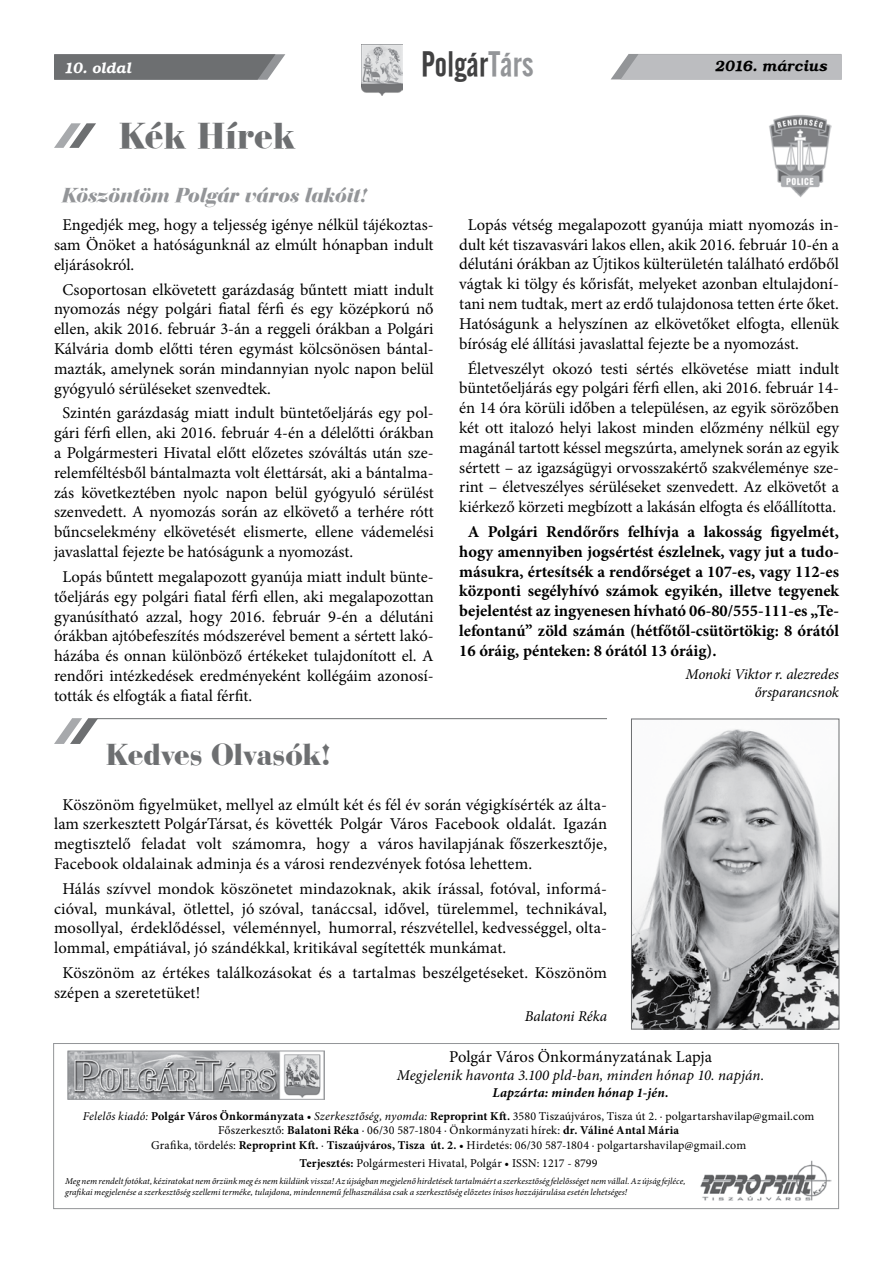
<style>
.page{position:relative;width:893px;height:1263px;background:#fff}
.page>*{position:absolute;margin:0;border:0;box-sizing:border-box;transform-origin:0 0}
.t1{font:37.5px "Bauer Bodoni Blk PFL Normal";color:#6d6f71}
.t2{font:34.5px "Alternate Gothic No 2 PFL Normal";letter-spacing:.01em;color:#414142}
.t3{font:700 31.5px "Bauer Bod DEE";color:#6d6f71}
.t4{font:21px "Bauer Bodoni Blk PFL Italic";color:#939598}
.t5{font:16.5px/19.8px "Minion Pro";color:#000;text-align:justify}
.t6{font:700 16.5px/19.8px "Minion Pro";letter-spacing:-.005em;color:#000;text-align:justify}
.t7{font:italic 15px/18px "Minion Pro";letter-spacing:-.005em;color:#000;text-align:right}
.t8{font:italic 15px "Bookman PFL Bold";letter-spacing:.005em;color:#000}
.t9{font:italic 15px "Bookman PFL Bold";letter-spacing:.01em;color:#fff}
.t10{font:italic 700 13.5px "Minion Pro";letter-spacing:.015em;color:#000}
.t11{font:12px/14.4px "Minion Pro";letter-spacing:.01em;color:#000;text-align:center}
.t12{font:italic 9px/10.8px "Minion Pro";letter-spacing:.005em;color:#000}
.s1{color:#939598}
.s2{font-style:italic}
.s3{font-weight:700}
</style>
<div class="page">
<svg style="left:611px;top:54px;width:231px;height:26px;background:#bcbdc0"></svg>
<img style="left:362px;top:44px;width:40px;height:51px">
<svg style="left:54px;top:54px;width:231px;height:26px;background:#757779"></svg>
<div style="left:53px;top:1043px;width:786px;height:166px;border:1px solid #939598"></div>
<img style="left:67px;top:1050px;width:257px;height:49px">
<img style="left:700px;top:1161px;width:132px;height:40px">
<img style="left:769px;top:115px;width:62px;height:83px">
<svg style="left:54px;top:123px;width:42px;height:25px"></svg>
<svg style="left:54px;top:718px;width:44px;height:26px"></svg>
<hr style="left:97px;top:718px;width:510px;height:1px;background:#6d6f71">
<img style="left:633px;top:729px;width:204px;height:298px">
<div style="left:631px;top:718px;width:208px;height:311px;border:1px solid #6d6f71"></div>
<p class="t9" style="left:64px;top:59px;width:69px">10. oldal</p>
<h2 class="t2" style="left:421px;top:45px;width:114px">Polgár<span class="s1">Társ</span></h2>
<p class="t8" style="left:716px;top:57px;width:114px">2016. március</p>
<h1 class="t1" style="left:119px;top:112px;width:178px">Kék Hírek</h1>
<p class="t4" style="left:63px;top:182px;width:307px">Köszöntöm Polgár város lakóit!</p>
<p class="t5" style="left:54px;top:215px;width:381px;text-indent:8px">Engedjék meg, hogy a teljesség igénye nélkül tájékoztas&shy;sam Önöket a hatóságunknál az elmúlt hónapban indult eljárásokról.</p>
<p class="t5" style="left:54px;top:279px;width:381px;text-indent:8px">Csoportosan elkövetett garázdaság bűntett miatt indult nyomozás négy polgári fiatal férfi és egy középkorú nő ellen, akik 2016. február 3-án a reggeli órákban a Polgári Kálvária domb előtti téren egymást kölcsönösen bántal&shy;mazták, amelynek során mindannyian nyolc napon belül gyógyuló sérüléseket szenvedtek.</p>
<p class="t5" style="left:54px;top:403px;width:381px;text-indent:8px">Szintén garázdaság miatt indult büntetőeljárás egy pol&shy;gári férfi ellen, aki 2016. február 4-én a délelőtti órákban a Polgármesteri Hivatal előtt előzetes szóváltás után sze&shy;relemféltésből bántalmazta volt élettársát, aki a bántalma&shy;zás következtében nyolc napon belül gyógyuló sérülést szenvedett. A nyomozás során az elkövető a terhére rótt bűncselekmény elkövetését elismerte, ellene vádemelési javaslattal fejezte be hatóságunk a nyomozást.</p>
<p class="t5" style="left:54px;top:567px;width:381px;text-indent:8px">Lopás bűntett megalapozott gyanúja miatt indult bünte&shy;tőeljárás egy polgári fiatal férfi ellen, aki megalapozottan gyanúsítható azzal, hogy 2016. február 9-én a délutáni órákban ajtóbefeszítés módszerével bement a sértett lakó&shy;házába és onnan különböző értékeket tulajdonított el. A rendőri intézkedések eredményeként kollégáim azonosí&shy;tották és elfogták a fiatal férfit.</p>
<p class="t5" style="left:459px;top:215px;width:381px;text-indent:8px">Lopás vétség megalapozott gyanúja miatt nyomozás in&shy;dult két tiszavasvári lakos ellen, akik 2016. február 10-én a délutáni órákban az Újtikos külterületén található erdőből vágtak ki tölgy és kőrisfát, melyeket azonban eltulajdoní&shy;tani nem tudtak, mert az erdő tulajdonosa tetten érte őket.<br>Hatóságunk a helyszínen az elkövetőket elfogta, ellenük bíróság elé állítási javaslattal fejezte be a nyomozást.</p>
<p class="t5" style="left:459px;top:358px;width:381px;text-align:center">Életveszélyt okozó testi sértés elkövetése miatt indult büntetőeljárás egy polgári férfi ellen, aki 2016. február 14- én 14 óra körüli időben a településen, az egyik sörözőben két ott italozó helyi lakost minden előzmény nélkül egy magánál tartott késsel megszúrta, amelynek során az egyik sértett – az igazságügyi orvosszakértő szakvéleménye sze&shy;rint – életveszélyes sérüléseket szenvedett. Az elkövetőt a kiérkező körzeti megbízott a lakásán elfogta és előállította.</p>
<p class="t6" style="left:459px;top:522px;width:381px;text-indent:8px">A Polgári Rendőrőrs felhívja a lakosság figyelmét, hogy amennyiben jogsértést észlelnek, vagy jut a tudo&shy;másukra, értesítsék a rendőrséget a 107-es, vagy 112-es központi segélyhívó számok egyikén, illetve tegyenek bejelentést az ingyenesen hívható 06-80/555-111-es „Te&shy;lefontanú” zöld számán (hétfőtől-csütörtökig: 8 órától 16 óráig, pénteken: 8 órától 13 óráig).</p>
<p class="t7" style="left:686px;top:665px;width:155px">Monoki Viktor r. alezredes őrsparancsnok</p>
<h3 class="t3" style="left:106px;top:736px;width:227px">Kedves Olvasók!</h3>
<p class="t5" style="left:54px;top:794px;width:555px;text-indent:8px">Köszönöm figyelmüket, mellyel az elmúlt két és fél év során végigkísérték az álta&shy;lam szerkesztett PolgárTársat, és követték Polgár Város Facebook oldalát. Igazán megtisztelő feladat volt számomra, hogy a város havilapjának főszerkesztője, Facebook oldalainak adminja és a városi rendezvények fotósa lehettem.</p>
<p class="t5" style="left:54px;top:879px;width:555px;text-indent:8px">Hálás szívvel mondok köszönetet mindazoknak, akik írással, fotóval, informá&shy;cióval, munkával, ötlettel, jó szóval, tanáccsal, idővel, türelemmel, technikával, mosollyal, érdeklődéssel, véleménnyel, humorral, részvétellel, kedvességgel, olta&shy;lommal, empátiával, jó szándékkal, kritikával segítették munkámat.</p>
<p class="t5" style="left:54px;top:963px;width:554px;text-indent:8px">Köszönöm az értékes találkozásokat és a tartalmas beszélgetéseket. Köszönöm szépen a szeretetüket!</p>
<p class="t7" style="left:525px;top:1007px;width:84px">Balatoni Réka</p>
<p class="t5" style="left:449px;top:1047px;width:264px">Polgár Város Önkormányzatának Lapja</p>
<p class="t7" style="left:397px;top:1066px;width:369px">Megjelenik havonta 3.100 pld-ban, minden hónap 10. napján.</p>
<p class="t10" style="left:492px;top:1083px;width:178px">Lapzárta: minden hónap 1-jén.</p>
<p class="t11" style="left:83px;top:1109px;width:733px"><span class="s2">Felelős kiadó:</span> <span class="s3">Polgár Város Önkormányzata</span> • <span class="s2">Szerkesztőség, nyomda:</span> <span class="s3">Reproprint Kft.</span> 3580 Tiszaújváros, Tisza út 2. · polgartarshavilap@gmail.com<br>Főszerkesztő: <span class="s3">Balatoni Réka</span> · 06/30 587-1804 · Önkormányzati hírek: <span class="s3">dr. Váliné Antal Mária<br></span>Grafika, tördelés: <span class="s3">Reproprint Kft.</span> · <span class="s3">Tiszaújváros, Tisza út. 2.</span> • Hirdetés: 06/30 587-1804 · polgartarshavilap@gmail.com</p>
<p class="t11" style="left:300px;top:1156px;width:300px"><span class="s3">Terjesztés:</span> Polgármesteri Hivatal, Polgár • ISSN: 1217 - 8799</p>
<p class="t12" style="left:65px;top:1175px;width:622px">Meg nem rendelt fotókat, kéziratokat nem őrzünk meg és nem küldünk vissza! Az újságban megjelenő hirdetések tartalmáért a szerkesztőség felelősséget nem vállal. Az újság fejléce, grafikai megjelenése a szerkesztőség szellemi terméke, tulajdona, mindennemű felhasználása csak a szerkesztőség előzetes írásos hozzájárulása esetén lehetséges!</p>
</div>
